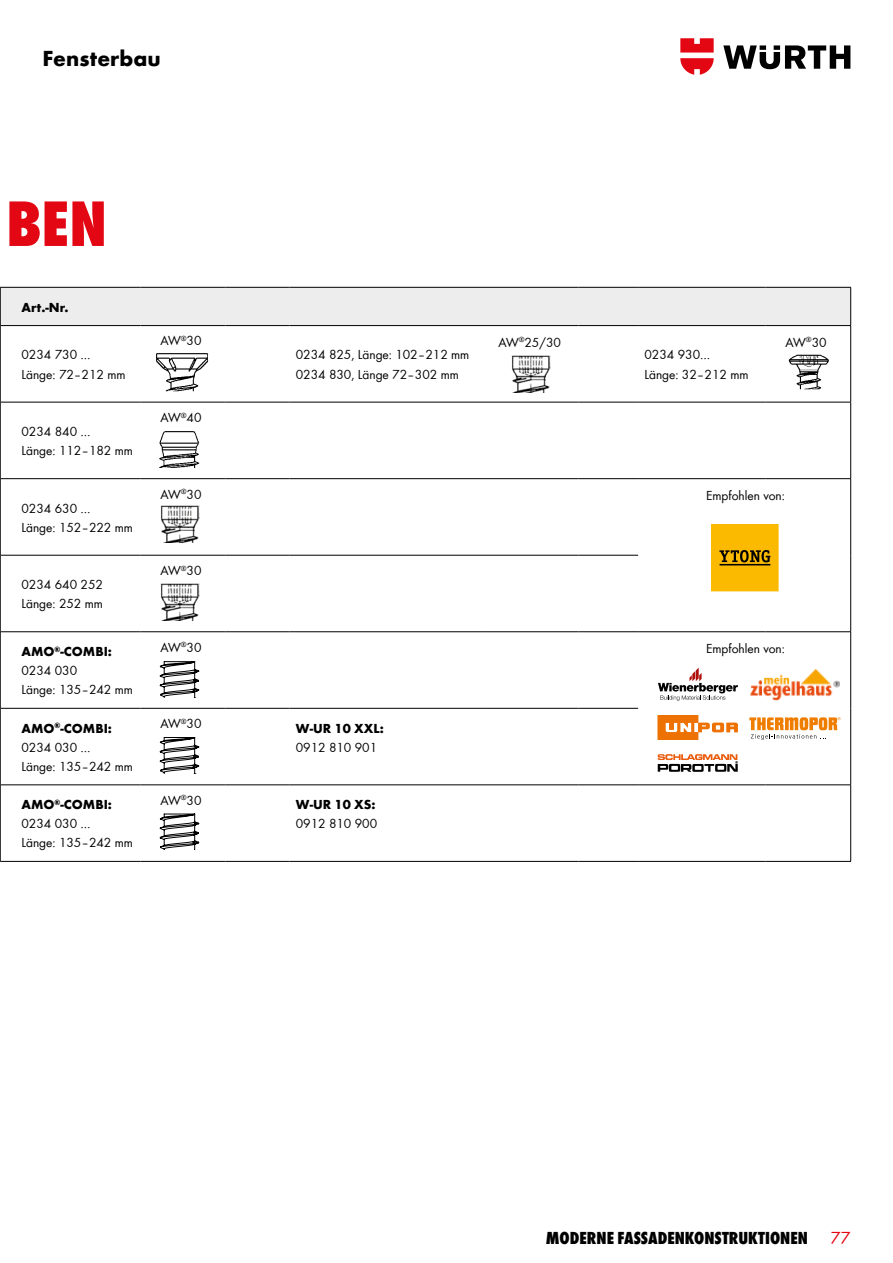
<style>
.page{position:relative;width:893px;height:1263px;background:#fff}
.page>*{position:absolute;margin:0;border:0;box-sizing:border-box;transform-origin:0 0}
.t1{font:800 condensed 66.75px "Wuerth";color:#e30613}
.t2{font:700 22.5px "Wuerth";color:#000}
.t3{font:800 condensed 18px "Wuerth";color:#000}
.t4{font:18px "Wuerth";color:#e30613}
.t5{font:13.5px/19.2px "Wuerth";color:#000}
.t6{font:700 13.5px "Wuerth";color:#000}
.s1{font-weight:700}
</style>
<div class="page">
<svg style="left:723px;top:45px;width:127px;height:24px"></svg>
<svg style="left:680px;top:38px;width:34px;height:37px"></svg>
<div style="left:1px;top:288px;width:849px;height:37px;background:#ededed"></div>
<hr style="left:0;top:287px;width:141px;height:1px;background:#000">
<hr style="left:0;top:288px;width:1px;height:37px;background:#000">
<hr style="left:141px;top:287px;width:85px;height:1px;background:#000">
<hr style="left:226px;top:287px;width:63px;height:1px;background:#000">
<hr style="left:289px;top:287px;width:196px;height:1px;background:#000">
<hr style="left:485px;top:287px;width:94px;height:1px;background:#000">
<hr style="left:579px;top:287px;width:59px;height:1px;background:#000">
<hr style="left:638px;top:287px;width:128px;height:1px;background:#000">
<hr style="left:766px;top:287px;width:85px;height:1px;background:#000">
<hr style="left:850px;top:288px;width:1px;height:37px;background:#000">
<hr style="left:0;top:325px;width:141px;height:1px;background:#000">
<hr style="left:0;top:326px;width:1px;height:76px;background:#000">
<hr style="left:141px;top:325px;width:85px;height:1px;background:#000">
<hr style="left:226px;top:325px;width:63px;height:1px;background:#000">
<hr style="left:289px;top:325px;width:196px;height:1px;background:#000">
<hr style="left:485px;top:325px;width:94px;height:1px;background:#000">
<hr style="left:579px;top:325px;width:59px;height:1px;background:#000">
<hr style="left:638px;top:325px;width:128px;height:1px;background:#000">
<hr style="left:766px;top:325px;width:85px;height:1px;background:#000">
<hr style="left:850px;top:326px;width:1px;height:76px;background:#000">
<hr style="left:0;top:402px;width:141px;height:1px;background:#000">
<hr style="left:0;top:402px;width:1px;height:76px;background:#000">
<hr style="left:141px;top:402px;width:85px;height:1px;background:#000">
<hr style="left:226px;top:402px;width:63px;height:1px;background:#000">
<hr style="left:289px;top:402px;width:196px;height:1px;background:#000">
<hr style="left:485px;top:402px;width:94px;height:1px;background:#000">
<hr style="left:579px;top:402px;width:59px;height:1px;background:#000">
<hr style="left:638px;top:402px;width:128px;height:1px;background:#000">
<hr style="left:766px;top:402px;width:85px;height:1px;background:#000">
<hr style="left:850px;top:402px;width:1px;height:76px;background:#000">
<hr style="left:0;top:478px;width:141px;height:1px;background:#000">
<hr style="left:0;top:479px;width:1px;height:76px;background:#000">
<hr style="left:141px;top:478px;width:85px;height:1px;background:#000">
<hr style="left:226px;top:478px;width:63px;height:1px;background:#000">
<hr style="left:289px;top:478px;width:196px;height:1px;background:#000">
<hr style="left:485px;top:478px;width:94px;height:1px;background:#000">
<hr style="left:579px;top:478px;width:59px;height:1px;background:#000">
<hr style="left:638px;top:478px;width:128px;height:1px;background:#000">
<hr style="left:766px;top:478px;width:85px;height:1px;background:#000">
<hr style="left:850px;top:479px;width:1px;height:76px;background:#000">
<hr style="left:0;top:555px;width:141px;height:1px;background:#000">
<hr style="left:0;top:555px;width:1px;height:76px;background:#000">
<hr style="left:141px;top:555px;width:85px;height:1px;background:#000">
<hr style="left:226px;top:555px;width:63px;height:1px;background:#000">
<hr style="left:289px;top:555px;width:196px;height:1px;background:#000">
<hr style="left:485px;top:555px;width:94px;height:1px;background:#000">
<hr style="left:579px;top:555px;width:59px;height:1px;background:#000">
<hr style="left:850px;top:555px;width:1px;height:76px;background:#000">
<hr style="left:0;top:631px;width:141px;height:1px;background:#000">
<hr style="left:0;top:632px;width:1px;height:76px;background:#000">
<hr style="left:141px;top:631px;width:85px;height:1px;background:#000">
<hr style="left:226px;top:631px;width:63px;height:1px;background:#000">
<hr style="left:289px;top:631px;width:196px;height:1px;background:#000">
<hr style="left:485px;top:631px;width:94px;height:1px;background:#000">
<hr style="left:579px;top:631px;width:59px;height:1px;background:#000">
<hr style="left:638px;top:631px;width:128px;height:1px;background:#000">
<hr style="left:766px;top:631px;width:85px;height:1px;background:#000">
<hr style="left:850px;top:632px;width:1px;height:76px;background:#000">
<hr style="left:0;top:708px;width:141px;height:1px;background:#000">
<hr style="left:0;top:708px;width:1px;height:76px;background:#000">
<hr style="left:141px;top:708px;width:85px;height:1px;background:#000">
<hr style="left:226px;top:708px;width:63px;height:1px;background:#000">
<hr style="left:289px;top:708px;width:196px;height:1px;background:#000">
<hr style="left:485px;top:708px;width:94px;height:1px;background:#000">
<hr style="left:579px;top:708px;width:59px;height:1px;background:#000">
<hr style="left:850px;top:708px;width:1px;height:76px;background:#000">
<hr style="left:0;top:784px;width:141px;height:1px;background:#000">
<hr style="left:0;top:785px;width:1px;height:76px;background:#000">
<hr style="left:141px;top:784px;width:85px;height:1px;background:#000">
<hr style="left:226px;top:784px;width:63px;height:1px;background:#000">
<hr style="left:289px;top:784px;width:196px;height:1px;background:#000">
<hr style="left:485px;top:784px;width:94px;height:1px;background:#000">
<hr style="left:579px;top:784px;width:59px;height:1px;background:#000">
<hr style="left:638px;top:784px;width:128px;height:1px;background:#000">
<hr style="left:766px;top:784px;width:85px;height:1px;background:#000">
<hr style="left:850px;top:785px;width:1px;height:76px;background:#000">
<hr style="left:0;top:861px;width:141px;height:1px;background:#000">
<hr style="left:141px;top:861px;width:85px;height:1px;background:#000">
<hr style="left:226px;top:861px;width:63px;height:1px;background:#000">
<hr style="left:289px;top:861px;width:196px;height:1px;background:#000">
<hr style="left:485px;top:861px;width:94px;height:1px;background:#000">
<hr style="left:579px;top:861px;width:59px;height:1px;background:#000">
<hr style="left:638px;top:861px;width:128px;height:1px;background:#000">
<hr style="left:766px;top:861px;width:85px;height:1px;background:#000">
<div style="left:712px;top:524px;width:66px;height:67px;background:#fbba00"></div>
<div style="left:711px;top:524px;width:67px;height:67px;border:1px solid #fbba00"></div>
<svg style="left:719px;top:550px;width:51px;height:12px"></svg>
<hr style="left:719px;top:564px;width:51px;height:1px;background:#000">
<svg style="left:658px;top:668px;width:80px;height:33px"></svg>
<img style="left:750px;top:669px;width:90px;height:32px">
<svg style="left:658px;top:715px;width:80px;height:25px"></svg>
<svg style="left:749px;top:717px;width:92px;height:23px"></svg>
<svg style="left:658px;top:754px;width:80px;height:18px"></svg>
<img style="left:156px;top:353px;width:53px;height:38px">
<img style="left:159px;top:431px;width:40px;height:36px">
<img style="left:160px;top:505px;width:39px;height:38px">
<img style="left:160px;top:583px;width:39px;height:37px">
<svg style="left:160px;top:661px;width:39px;height:36px"></svg>
<svg style="left:160px;top:737px;width:39px;height:36px"></svg>
<svg style="left:160px;top:814px;width:39px;height:36px"></svg>
<img style="left:511px;top:355px;width:39px;height:37px">
<img style="left:789px;top:355px;width:40px;height:35px">
<h2 class="t2" style="left:43px;top:42px;width:120px">Fensterbau</h2>
<h1 class="t1" style="left:6px;top:177px;width:102px">BEN</h1>
<p class="t6" style="left:22px;top:297px;width:49px">Art.-Nr.</p>
<p class="t5" style="left:22px;top:345px;width:105px">0234 730 …<br>Länge: 72–212 mm</p>
<p class="t5" style="left:22px;top:421px;width:113px">0234 840 …<br>Länge: 112–182 mm</p>
<p class="t5" style="left:22px;top:498px;width:113px">0234 630 …<br>Länge: 152–222 mm</p>
<p class="t5" style="left:22px;top:574px;width:83px">0234 640 252<br>Länge: 252 mm</p>
<p class="t5" style="left:160px;top:331px;width:43px">AW<sup>®</sup>30</p>
<p class="t5" style="left:160px;top:407px;width:43px">AW<sup>®</sup>40</p>
<p class="t5" style="left:296px;top:345px;width:175px">0234 825, Länge: 102–212 mm<br>0234 830, Länge 72–302 mm</p>
<p class="t5" style="left:498px;top:332px;width:64px">AW<sup>®</sup>25/30</p>
<p class="t5" style="left:644px;top:345px;width:105px">0234 930…<br>Länge: 32–212 mm</p>
<p class="t5" style="left:785px;top:332px;width:43px">AW<sup>®</sup>30</p>
<p class="t5" style="left:160px;top:484px;width:43px">AW<sup>®</sup>30</p>
<p class="t5" style="left:706px;top:485px;width:80px">Empfohlen von:</p>
<p class="t5" style="left:160px;top:560px;width:43px">AW<sup>®</sup>30</p>
<p class="t5" style="left:22px;top:641px;width:113px"><span class="s1">AMO</span><sup>®</sup><span class="s1">-COMBI:<br></span>0234 030<br>Länge: 135–242 mm</p>
<p class="t5" style="left:160px;top:637px;width:43px">AW<sup>®</sup>30</p>
<p class="t5" style="left:706px;top:638px;width:80px">Empfohlen von:</p>
<p class="t5" style="left:22px;top:718px;width:113px"><span class="s1">AMO</span><sup>®</sup><span class="s1">-COMBI:<br></span>0234 030 …<br>Länge: 135–242 mm</p>
<p class="t5" style="left:160px;top:713px;width:43px">AW<sup>®</sup>30</p>
<p class="t6" style="left:296px;top:718px;width:90px">W-UR 10 XXL:</p>
<p class="t5" style="left:296px;top:737px;width:83px">0912 810 901</p>
<p class="t5" style="left:22px;top:794px;width:113px"><span class="s1">AMO</span><sup>®</sup><span class="s1">-COMBI:<br></span>0234 030 …<br>Länge: 135–242 mm</p>
<p class="t5" style="left:160px;top:790px;width:43px">AW<sup>®</sup>30</p>
<p class="t6" style="left:296px;top:795px;width:81px">W-UR 10 XS:</p>
<p class="t5" style="left:296px;top:813px;width:83px">0912 810 900</p>
<h3 class="t3" style="left:546px;top:1225px;width:264px">MODERNE FASSADENKONSTRUKTIONEN</h3>
<h3 class="t4" style="left:830px;top:1225px;width:21px">77</h3>
</div>
